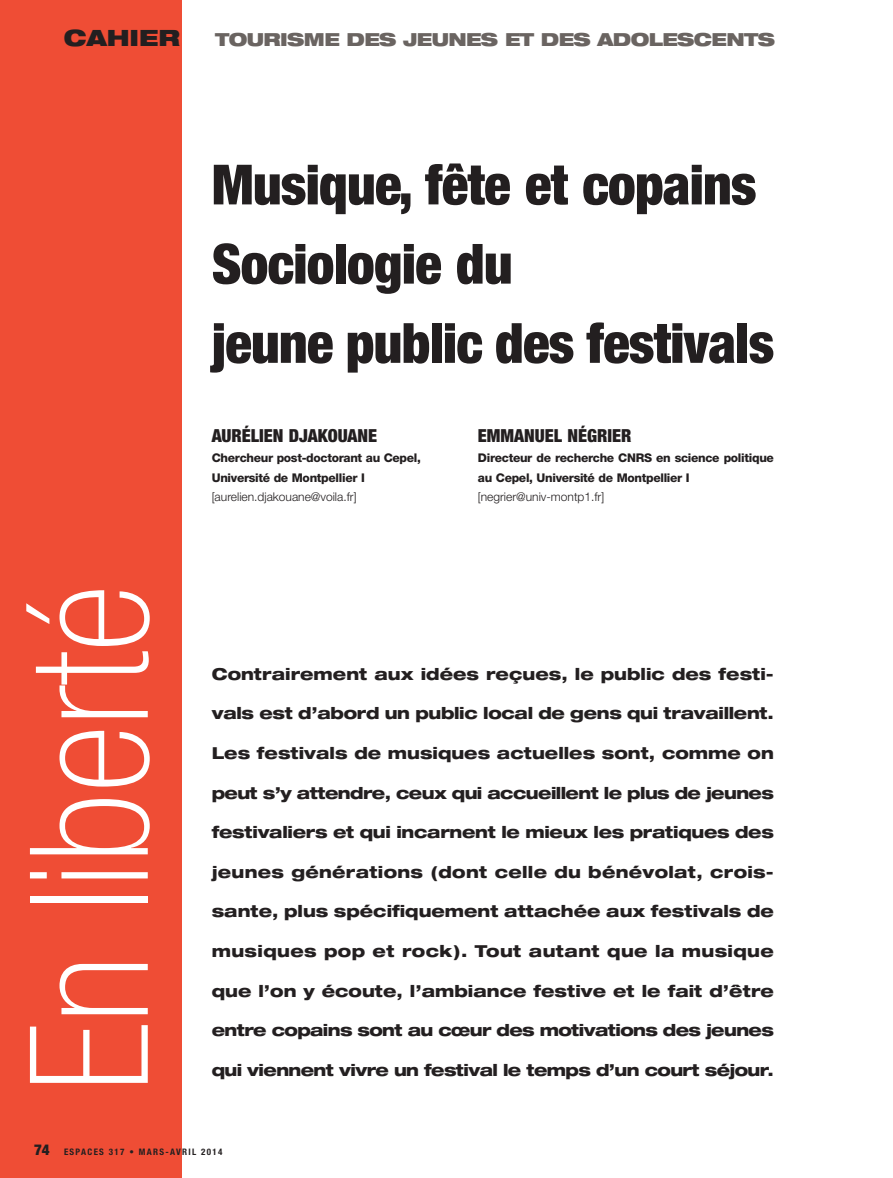
<style>
.page{position:relative;width:893px;height:1178px;background:#fff}
.page>*{position:absolute;margin:0;border:0;box-sizing:border-box;transform-origin:0 0}
.t1{font:100 condensed 165px "Helvetica Neue";color:#fff}
.t2{font:900 condensed 55.5px/79.2px "Helvetica Neue LT Std";letter-spacing:-.015em;color:#231f20}
.t3{font:900 expanded 22.5px "Helvetica Neue";color:#231f20}
.t4{font:900 expanded 18px "Helvetica Neue";letter-spacing:-.035em;color:#6a6461}
.t5{font:900 condensed 18px "Helvetica Neue";color:#231f20}
.t6{font:800 expanded 16.5px "Helvetica Neue";color:#231f20}
.t7{font:800 expanded 16.5px "Helvetica Neue";letter-spacing:-.035em;color:#231f20}
.t8{font:800 expanded 16.5px "Helvetica Neue";letter-spacing:-.02em;color:#231f20}
.t9{font:800 expanded 16.5px "Helvetica Neue";letter-spacing:.025em;color:#231f20}
.t10{font:800 12px/19.8px "Helvetica Neue LT Std";letter-spacing:-.025em;color:#231f20}
.t11{font:300 12px "Helvetica Neue";color:#231f20}
.t12{font:700 condensed 9px "Helvetica Neue";letter-spacing:.145em;color:#231f20}
.s1{font-weight:900;font-size:15px}
</style>
<div class="page">
<div style="left:0;top:0;width:182px;height:1178px;background:#ef4d35"></div>
<h3 class="t3" style="left:64px;top:23px;width:118px">CAHIER</h3>
<p class="t4" style="left:215px;top:28px;width:562px">TOURISME DES JEUNES ET DES ADOLESCENTS</p>
<h2 class="t2" style="left:212px;top:144px;width:564px">Musique, fête et copains<br>Sociologie du<br>jeune public des festivals</h2>
<h1 class="t1" style="left:-3px;top:1093px;width:509px;rotate:-90deg">En liberté</h1>
<p class="t5" style="left:212px;top:424px;width:167px">AURÉLIEN DJAKOUANE</p>
<p class="t10" style="left:212px;top:448px;width:211px">Chercheur post-doctorant au Cepel,<br>Université de Montpellier I</p>
<p class="t11" style="left:212px;top:487px;width:146px">[aurelien.djakouane@voila.fr]</p>
<p class="t5" style="left:478px;top:424px;width:155px">EMMANUEL NÉGRIER</p>
<p class="t10" style="left:478px;top:448px;width:297px">Directeur de recherche CNRS en science politique au Cepel, Université de Montpellier I</p>
<p class="t11" style="left:478px;top:487px;width:128px">[negrier@univ-montp1.fr]</p>
<p class="t6" style="left:212px;top:663px;width:564px">Contrairement aux idées reçues, le public des festi-</p>
<p class="t8" style="left:212px;top:703px;width:564px">vals est d’abord un public local de gens qui travaillent.</p>
<p class="t6" style="left:212px;top:742px;width:564px">Les festivals de musiques actuelles sont, comme on</p>
<p class="t7" style="left:212px;top:782px;width:564px">peut s’y attendre, ceux qui accueillent le plus de jeunes</p>
<p class="t6" style="left:212px;top:821px;width:564px">festivaliers et qui incarnent le mieux les pratiques des</p>
<p class="t6" style="left:212px;top:861px;width:564px">jeunes générations (dont celle du bénévolat, crois-</p>
<p class="t6" style="left:212px;top:901px;width:564px">sante, plus spécifiquement attachée aux festivals de</p>
<p class="t9" style="left:212px;top:940px;width:564px">musiques pop et rock). Tout autant que la musique</p>
<p class="t6" style="left:212px;top:980px;width:564px">que l’on y écoute, l’ambiance festive et le fait d’être</p>
<p class="t7" style="left:212px;top:1019px;width:564px">entre copains sont au cœur des motivations des jeunes</p>
<p class="t7" style="left:212px;top:1059px;width:564px">qui viennent vivre un festival le temps d’un court séjour.</p>
<p class="t12" style="left:34px;top:1144px;width:190px"><span class="s1">74</span> ESPACES 317 • MARS-AVRIL 2014</p>
</div>
